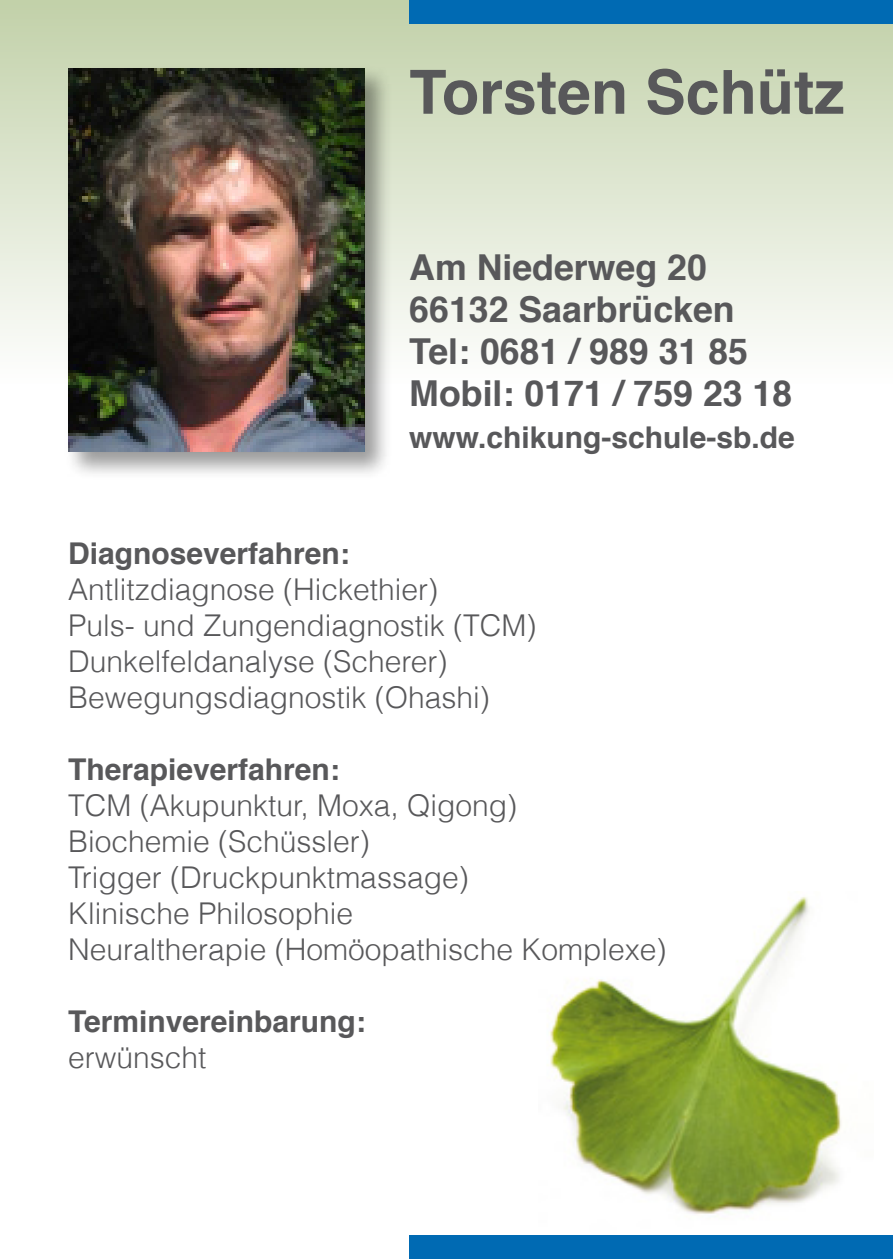
<style>
.page{position:relative;width:893px;height:1259px;background:#fff}
.page>*{position:absolute;margin:0;border:0;box-sizing:border-box;transform-origin:0 0}
.t1{font:700 60.9px "Helvetica";color:#58585a}
.t2{font:700 35.7px/42px "Helvetica";color:#58585a}
.t3{font:300 30px/36px "Helvetica";color:#58585a}
.t4{font:700 30px "Helvetica";color:#58585a}
</style>
<div class="page">
<div style="left:0;top:0;width:893px;height:384px;background:linear-gradient(to bottom,#c1d0a8,#fefefd)"></div>
<img style="left:549px;top:897px;width:293px;height:317px">
<div style="left:409px;top:0;width:484px;height:24px;background:#006ab3"></div>
<div style="left:409px;top:1235px;width:484px;height:24px;background:#006ab3"></div>
<div style="left:64px;top:64px;width:329px;height:416px;background:#000;opacity:.4"></div>
<img style="left:68px;top:68px;width:296px;height:384px">
<h1 class="t1" style="left:409px;top:43px;width:437px">Torsten Schütz</h1>
<p class="t2" style="left:409px;top:247px;width:384px">Am Niederweg 20<br>66132 Saarbrücken<br>Tel: 0681 / 989 31 85<br>Mobil: 0171 / 759 23 18</p>
<p class="t4" style="left:409px;top:413px;width:387px">www.chikung-schule-sb.de</p>
<p class="t4" style="left:68px;top:529px;width:283px">Diagnoseverfahren:</p>
<p class="t3" style="left:68px;top:570px;width:470px">Antlitzdiagnose (Hickethier)<br>Puls- und Zungendiagnostik (TCM)<br>Dunkelfeldanalyse (Scherer)<br>Bewegungsdiagnostik (Ohashi)</p>
<p class="t4" style="left:68px;top:745px;width:273px">Therapieverfahren:</p>
<p class="t3" style="left:68px;top:786px;width:600px">TCM (Akupunktur, Moxa, Qigong)<br>Biochemie (Schüssler)<br>Trigger (Druckpunktmassage)<br>Klinische Philosophie<br>Neuraltherapie (Homöopathische Komplexe)</p>
<p class="t4" style="left:68px;top:997px;width:299px">Terminvereinbarung:</p>
<p class="t3" style="left:68px;top:1038px;width:140px">erwünscht</p>
</div>
